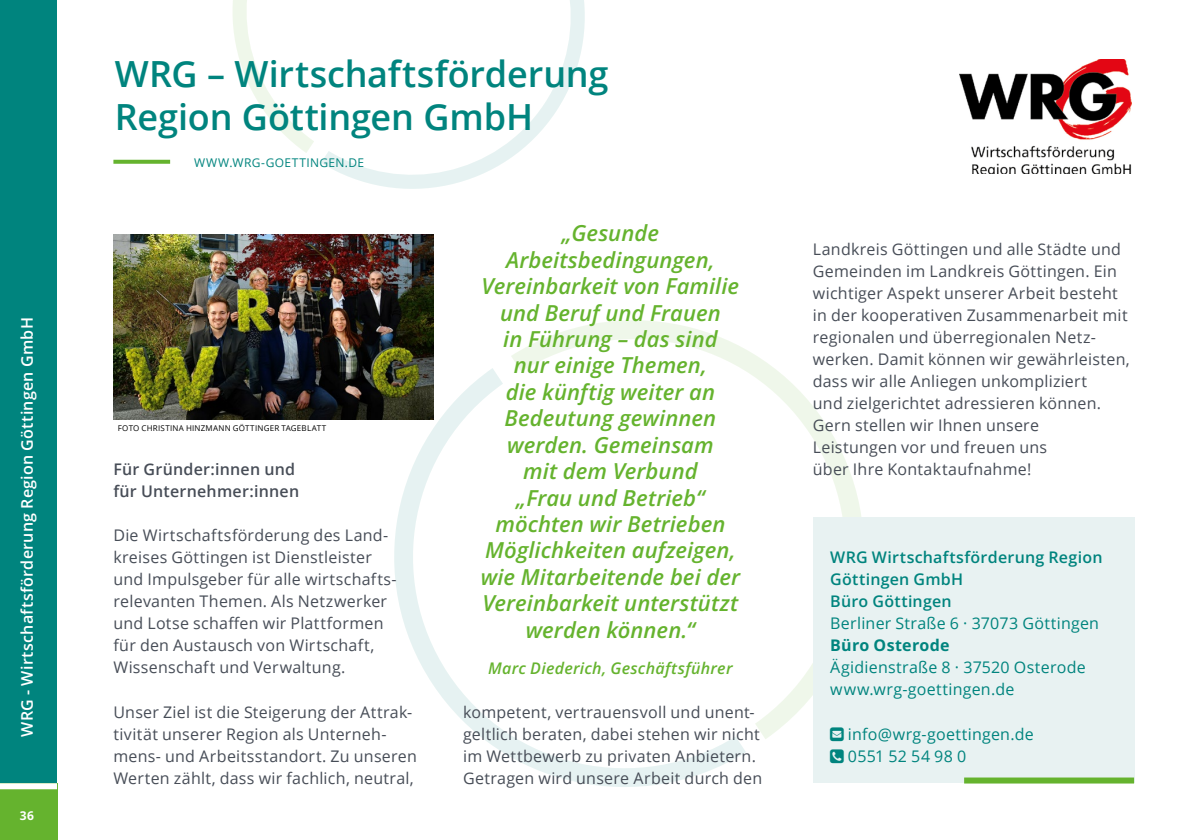
<style>
.page{position:relative;width:1191px;height:840px;background:#fff}
.page>*{position:absolute;margin:0;border:0;box-sizing:border-box;transform-origin:0 0}
.t1{font:600 36px/43.2px "Open Sans";letter-spacing:-.005em;color:#00847e}
.t2{font:italic 600 22px/26.4px "Open Sans";letter-spacing:.005em;color:#65b32e;text-align:center}
.t3{font:16px/22px "Open Sans";letter-spacing:.015em;color:#474d57}
.t4{font:16px/22px "Open Sans";letter-spacing:.015em;color:#00847e}
.t5{font:600 16px/22px "Open Sans";letter-spacing:.015em;color:#00847e}
.t6{font:600 16px "Open Sans";letter-spacing:.015em;color:#fff}
.t7{font:600 16px/22px "Open Sans";letter-spacing:.015em;color:#474d57}
.t8{font:italic 600 16px "Open Sans";letter-spacing:.015em;color:#65b32e}
.t9{font:700 16px "Open Sans";letter-spacing:.015em;color:#00847e}
.t10{font:12px "Open Sans";letter-spacing:.03em;color:#00847e}
.t11{font:700 12px "Open Sans";color:#fff}
.t12{font:8px "Open Sans";letter-spacing:.025em;color:#000}
</style>
<div class="page">
<div style="left:0;top:0;width:57px;height:839px;background:#00847e"></div>
<div style="left:0;top:782px;width:57px;height:57px;background:#65b32e"></div>
<svg style="left:0;top:782px;width:57px;height:6px"></svg>
<svg style="left:321px;top:0;width:264px;height:189px"></svg>
<svg style="left:233px;top:0;width:264px;height:153px"></svg>
<svg style="left:392px;top:368px;width:354px;height:419px"></svg>
<svg style="left:511px;top:320px;width:350px;height:419px"></svg>
<img style="left:959px;top:60px;width:172px;height:114px">
<img style="left:113px;top:235px;width:321px;height:184px">
<div style="left:813px;top:517px;width:321px;height:265px;background:#e8f2f2"></div>
<svg style="left:113px;top:160px;width:57px;height:4px"></svg>
<div style="left:964px;top:777px;width:170px;height:6px;background:#65b32e"></div>
<p class="t6" style="left:16px;top:736px;width:420px;rotate:-90deg">WRG - Wirtschaftsförderung Region Göttingen GmbH</p>
<p class="t11" style="left:20px;top:806px;width:16px">36</p>
<h1 class="t1" style="left:115px;top:51px;width:495px">WRG – Wirtschaftsförderung<br>Region Göttingen GmbH</h1>
<p class="t10" style="left:194px;top:154px;width:171px">WWW.WRG-GOETTINGEN.DE</p>
<p class="t2" style="left:481px;top:219px;width:261px">„Gesunde<br>Arbeitsbedingungen,<br>Vereinbarkeit von Familie und Beruf und Frauen<br>in Führung – das sind<br>nur einige Themen,<br>die künftig weiter an<br>Bedeutung gewinnen werden. Gemeinsam<br>mit dem Verbund<br>„Frau und Betrieb“ möchten wir Betrieben<br>Möglichkeiten aufzeigen, wie Mitarbeitende bei der<br>Vereinbarkeit unterstützt werden können.“</p>
<p class="t8" style="left:488px;top:656px;width:246px">Marc Diederich, Geschäftsführer</p>
<p class="t12" style="left:118px;top:422px;width:210px">FOTO CHRISTINA HINZMANN GÖTTINGER TAGEBLATT</p>
<p class="t7" style="left:113px;top:458px;width:187px">Für Gründer:innen und für Unternehmer:innen</p>
<p class="t3" style="left:113px;top:523px;width:285px">Die Wirtschaftsförderung des Land&shy;kreises Göttingen ist Dienstleister und Impulsgeber für alle wirtschafts&shy;relevanten Themen. Als Netzwerker und Lotse schaffen wir Plattformen für den Austausch von Wirtschaft, Wissenschaft und Verwaltung.</p>
<p class="t3" style="left:113px;top:699px;width:305px">Unser Ziel ist die Steigerung der Attrak&shy;tivität unserer Region als Unterneh&shy;mens- und Arbeitsstandort. Zu unseren Werten zählt, dass wir fachlich, neutral,</p>
<p class="t3" style="left:463px;top:699px;width:301px">kompetent, vertrauensvoll und unent&shy;geltlich beraten, dabei stehen wir nicht im Wettbewerb zu privaten Anbietern.<br>Getragen wird unsere Arbeit durch den</p>
<p class="t3" style="left:813px;top:237px;width:318px">Landkreis Göttingen und alle Städte und Gemeinden im Landkreis Göttingen. Ein wichtiger Aspekt unserer Arbeit besteht in der kooperativen Zusammenarbeit mit regionalen und überregionalen Netz&shy;werken. Damit können wir gewährleisten, dass wir alle Anliegen unkompliziert<br>und zielgerichtet adressieren können.<br>Gern stellen wir Ihnen unsere<br>Leistungen vor und freuen uns<br>über Ihre Kontaktaufnahme!</p>
<p class="t5" style="left:830px;top:546px;width:274px">WRG Wirtschaftsförderung Region<br>Göttingen GmbH<br>Büro Göttingen</p>
<p class="t4" style="left:830px;top:611px;width:270px">Berliner Straße 6 · 37073 Göttingen</p>
<p class="t9" style="left:830px;top:634px;width:121px">Büro Osterode</p>
<p class="t4" style="left:830px;top:655px;width:257px">Ägidienstraße 8 · 37520 Osterode www.wrg-goettingen.de</p>
<p class="t4" style="left:848px;top:721px;width:187px">info@wrg-goettingen.de<br>0551 52 54 98 0</p>
</div>
